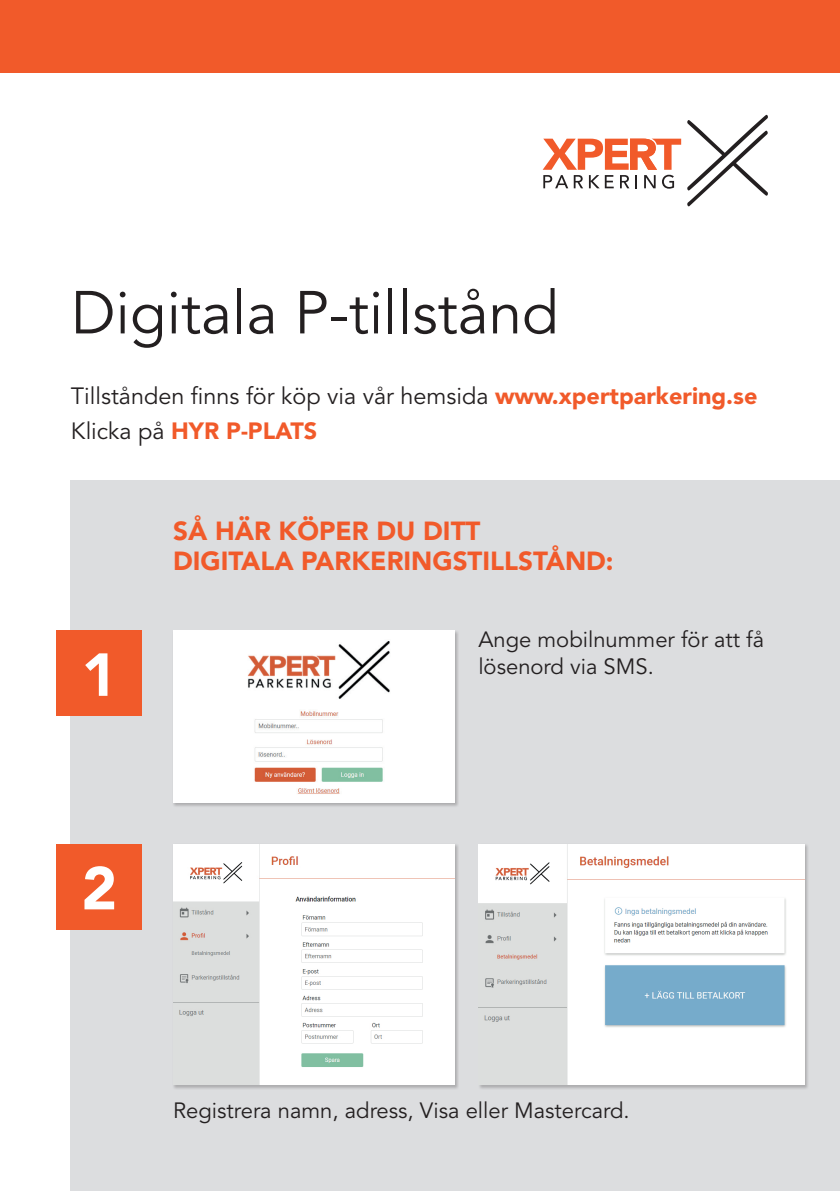
<style>
.page{position:relative;width:840px;height:1191px;background:#fff}
.page>*{position:absolute;margin:0;border:0;box-sizing:border-box;transform-origin:0 0}
.t1{font:60px "Avenir LT Std";color:#231f20}
.t2{font:900 60px "Avenir LT Std";color:#fff}
.t3{font:900 26px/30px "Avenir LT Std";color:#f15a2a}
.t4{font:23.4px/34.8px "Avenir LT Std";color:#231f20}
.t5{font:22px/26.4px "Avenir LT Std";color:#231f20}
.s1{font-weight:900;color:#f15a2a}
</style>
<div class="page">
<div style="left:71px;top:480px;width:768px;height:711px;background:#dcdddf"></div>
<svg style="left:687px;top:115px;width:80px;height:91px"></svg>
<svg style="left:542px;top:139px;width:138px;height:50px"></svg>
<div style="left:0;top:0;width:839px;height:72px;background:#f15a2a"></div>
<div style="left:57px;top:630px;width:85px;height:85px;background:#f15a2a"></div>
<div style="left:57px;top:844px;width:85px;height:85px;background:#f15a2a"></div>
<div style="left:172px;top:630px;width:287px;height:177px;background:#231f20;opacity:.25"></div>
<div style="left:173px;top:630px;width:281px;height:173px;background:#fff"></div>
<img style="left:248px;top:641px;width:142px;height:153px">
<div style="left:172px;top:843px;width:287px;height:246px;background:#231f20;opacity:.25"></div>
<img style="left:173px;top:844px;width:281px;height:241px">
<div style="left:477px;top:843px;width:331px;height:246px;background:#231f20;opacity:.25"></div>
<img style="left:478px;top:844px;width:326px;height:241px">
<h1 class="t1" style="left:71px;top:278px;width:489px">Digitala P-tillstånd</h1>
<p class="t4" style="left:71px;top:379px;width:687px">Tillstånden finns för köp via vår hemsida <span class="s1">www.xpertparkering.se<br></span>Klicka på <span class="s1">HYR P-PLATS</span></p>
<h1 class="t2" style="left:81px;top:638px;width:37px">1</h1>
<p class="t3" style="left:173px;top:515px;width:442px">SÅ HÄR KÖPER DU DITT<br>DIGITALA PARKERINGSTILLSTÅND:</p>
<p class="t5" style="left:478px;top:627px;width:287px">Ange mobilnummer för att få lösenord via SMS.</p>
<h1 class="t2" style="left:81px;top:852px;width:37px">2</h1>
<p class="t5" style="left:173px;top:1098px;width:457px">Registrera namn, adress, Visa eller Mastercard.</p>
</div>
